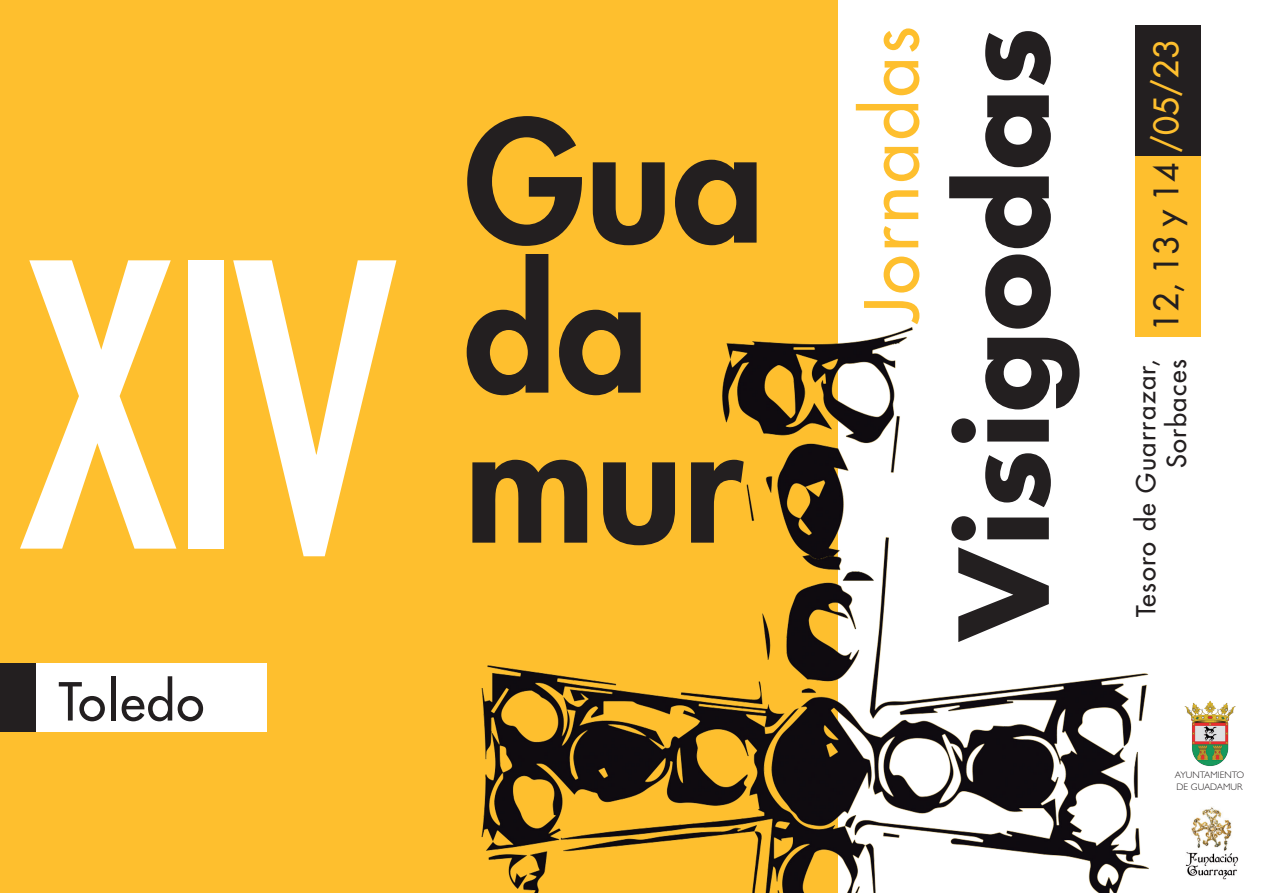
<style>
.page{position:relative;width:1263px;height:893px;background:#fff}
.page>*{position:absolute;margin:0;border:0;box-sizing:border-box;transform-origin:0 0}
.t1{font:800 382.35px "Futura Std";color:#fff;scale:.64 1}
.t2{font:800 163.5px "Futura Std";color:#231f20}
.t3{font:700 120px "Futura Std";color:#231f20}
.t4{font:500 72px "Futura Std";letter-spacing:.04em;color:#febf2e}
.t5{font:500 51px "Futura Std";letter-spacing:.03em;color:#231f20}
.t6{font:500 33px "Futura Std";color:#231f20}
.t7{font:500 25.5px "Futura Std";letter-spacing:.06em;color:#231f20}
.t8{font:300 9.45px/11.4px "Gill Sans Std";color:#231f20}
.s1{color:#febf2e}
</style>
<div class="page">
<div style="left:0;top:0;width:838px;height:893px;background:#febf2e"></div>
<img style="left:481px;top:327px;width:705px;height:566px">
<div style="left:27px;top:664px;width:240px;height:68px;background:#fff"></div>
<div style="left:0;top:664px;width:36px;height:68px;background:#231f20"></div>
<div style="left:1135px;top:26px;width:66px;height:133px;background:#231f20"></div>
<div style="left:1135px;top:156px;width:66px;height:181px;background:#febf2e"></div>
<img style="left:1183px;top:692px;width:53px;height:79px">
<img style="left:1186px;top:807px;width:52px;height:72px">
<p class="t1" style="left:22px;top:165px;width:581px">XIV</p>
<p class="t5" style="left:59px;top:670px;width:147px">Toledo</p>
<p class="t2" style="left:464px;top:79px;width:302px">Gua</p>
<p class="t2" style="left:464px;top:229px;width:186px">da</p>
<p class="t2" style="left:464px;top:379px;width:280px">mur</p>
<p class="t4" style="left:847px;top:323px;width:298px;rotate:-90deg">Jornadas</p>
<p class="t3" style="left:924px;top:640px;width:615px;rotate:-90deg">Visigodas</p>
<p class="t6" style="left:1146px;top:331px;width:292px;rotate:-90deg">12, 13 y 14 <span class="s1">/05/23</span></p>
<p class="t7" style="left:1130px;top:617px;width:260px;rotate:-90deg">Tesoro de Guarrazar,</p>
<p class="t7" style="left:1160px;top:468px;width:110px;rotate:-90deg">Sorbaces</p>
<p class="t8" style="left:1175px;top:769px;width:71px">AYUNTAMIENTO<br>DE GUADAMUR</p>
</div>
